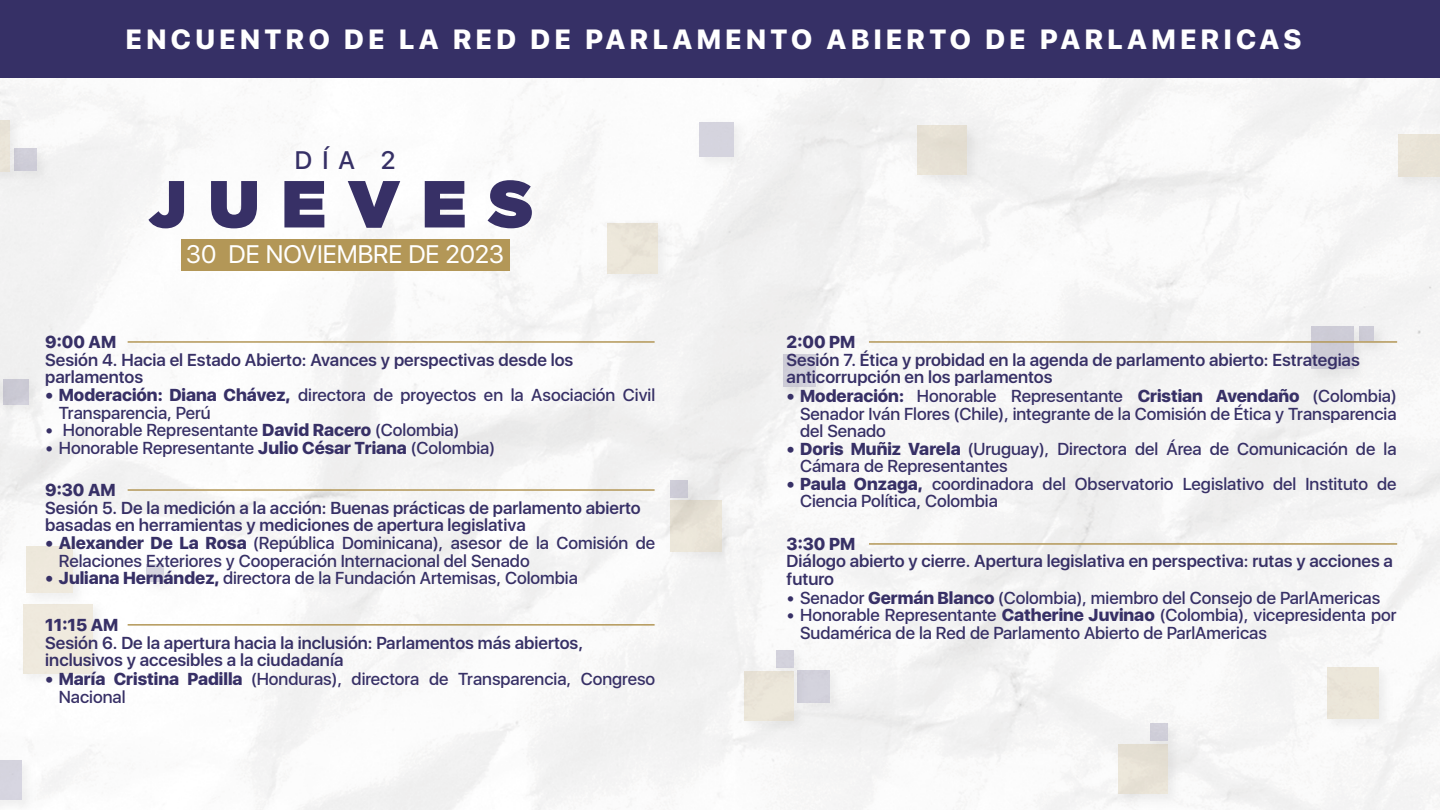
<style>
.page{position:relative;width:1440px;height:810px;background:#f7f7f6}
.page>*{position:absolute;margin:0;border:0;box-sizing:border-box;transform-origin:0 0}
.t1{font:900 66.38px "Gotham";letter-spacing:.34em;color:#373066}
.t2{font:800 27.67px "SFUI Display";letter-spacing:.16em;color:#fff}
.t3{font:25.2px "SFUI Display";color:#fff}
.t4{font:500 25.2px "SFUI Display";color:#363066}
.t5{font:500 17.25px/17.5px "SFUI Display";color:#373066}
.t6{font:600 17.25px/17.5px "SFUI Display";color:#373066}
.t7{font:800 17.25px "SFUI Display";color:#373066}
.s1{font-weight:800}
</style>
<div class="page">
<img style="left:1392px;top:128px;width:48px;height:66px">
<div style="left:1398px;top:135px;width:42px;height:42px;background:#e8e3d6"></div>
<img style="left:664px;top:474px;width:40px;height:19px">
<div style="left:670px;top:480px;width:17px;height:17px;background:#cdcbd6"></div>
<img style="left:738px;top:664px;width:73px;height:73px">
<div style="left:744px;top:671px;width:50px;height:49px;background:#ece7da"></div>
<img style="left:911px;top:119px;width:73px;height:73px">
<div style="left:917px;top:125px;width:50px;height:50px;background:#e6e0d4"></div>
<img style="left:794px;top:664px;width:53px;height:55px">
<div style="left:797px;top:670px;width:33px;height:32px;background:#d3d2dc"></div>
<img style="left:777px;top:349px;width:55px;height:54px">
<div style="left:783px;top:355px;width:32px;height:32px;background:#cecdd8"></div>
<img style="left:1305px;top:320px;width:65px;height:66px">
<div style="left:1311px;top:327px;width:42px;height:42px;background:#cdcbd6"></div>
<img style="left:1353px;top:320px;width:38px;height:38px">
<div style="left:1359px;top:326px;width:15px;height:15px;background:#cdcbd6"></div>
<img style="left:693px;top:115px;width:58px;height:59px">
<div style="left:699px;top:122px;width:35px;height:35px;background:#d5d4de"></div>
<img style="left:769px;top:644px;width:41px;height:40px">
<div style="left:776px;top:650px;width:17px;height:17px;background:#d3d2dc"></div>
<img style="left:16px;top:598px;width:93px;height:92px">
<div style="left:23px;top:604px;width:69px;height:69px;background:#efeade"></div>
<img style="left:1112px;top:738px;width:73px;height:72px">
<div style="left:1118px;top:744px;width:50px;height:50px;background:#e7e1d5"></div>
<img style="left:1144px;top:717px;width:40px;height:40px">
<div style="left:1150px;top:723px;width:17px;height:18px;background:#d0cfd9"></div>
<img style="left:0;top:114px;width:27px;height:74px">
<div style="left:0;top:121px;width:10px;height:51px;background:#eae4d7"></div>
<img style="left:8px;top:142px;width:46px;height:46px">
<div style="left:14px;top:148px;width:23px;height:23px;background:#cecdd8"></div>
<img style="left:0;top:754px;width:39px;height:56px">
<div style="left:0;top:760px;width:22px;height:40px;background:#d5d4df"></div>
<img style="left:0;top:373px;width:46px;height:49px">
<div style="left:3px;top:379px;width:26px;height:26px;background:#cac9d4"></div>
<img style="left:1321px;top:661px;width:75px;height:75px">
<div style="left:1328px;top:667px;width:51px;height:52px;background:#ebe6da"></div>
<img style="left:664px;top:493px;width:74px;height:75px">
<div style="left:670px;top:500px;width:51px;height:51px;background:#e7e2d6"></div>
<div style="left:0;top:1px;width:1440px;height:77px;background:#363066"></div>
<div style="left:181px;top:239px;width:329px;height:31px;background:#b39757"></div>
<div style="left:601px;top:217px;width:74px;height:74px;background:#f7f6f6"></div>
<div style="left:607px;top:223px;width:51px;height:51px;background:#ece7da"></div>
<img style="left:140px;top:558px;width:41px;height:41px">
<div style="left:146px;top:565px;width:18px;height:17px;background:#d5d4df"></div>
<img style="left:20px;top:540px;width:70px;height:70px">
<div style="left:26px;top:547px;width:47px;height:46px;background:#eee8dc"></div>
<hr style="left:128px;top:341px;width:527px;height:2px;background:#b39757">
<hr style="left:128px;top:489px;width:527px;height:2px;background:#b39757">
<hr style="left:128px;top:624px;width:527px;height:2px;background:#b39757">
<hr style="left:869px;top:341px;width:528px;height:2px;background:#b39757">
<hr style="left:869px;top:543px;width:528px;height:2px;background:#b39757">
<h2 class="t2" style="left:126px;top:19px;width:1177px">ENCUENTRO DE LA RED DE PARLAMENTO ABIERTO DE PARLAMERICAS</h2>
<h3 class="t4" style="left:295px;top:142px;width:102px">DÍA 2</h3>
<h1 class="t1" style="left:149px;top:156px;width:385px">JUEVES</h1>
<h3 class="t3" style="left:186px;top:237px;width:319px">30 DE NOVIEMBRE DE 2023</h3>
<p class="t7" style="left:45px;top:330px;width:72px">9:00 AM</p>
<p class="t6" style="left:45px;top:352px;width:530px">Sesión 4. Hacia el Estado Abierto: Avances y perspectivas desde los parlamentos</p>
<p class="t5" style="left:59px;top:387px;width:598px;text-indent:-14px"><span class="s1">• Moderación: Diana Chávez,</span> directora de proyectos en la Asociación Civil<br>Transparencia, Perú</p>
<p class="t5" style="left:45px;top:422px;width:416px">• Honorable Representante <span class="s1">David Racero</span> (Colombia)</p>
<p class="t5" style="left:45px;top:440px;width:451px">• Honorable Representante <span class="s1">Julio César Triana</span> (Colombia)</p>
<p class="t7" style="left:45px;top:478px;width:72px">9:30 AM</p>
<p class="t6" style="left:45px;top:500px;width:597px">Sesión 5. De la medición a la acción: Buenas prácticas de parlamento abierto basadas en herramientas y mediciones de apertura legislativa</p>
<p class="t5" style="left:59px;top:536px;width:598px;text-indent:-14px"><span class="s1">• Alexander De La Rosa</span> (República Dominicana), asesor de la Comisión de<br>Relaciones Exteriores y Cooperación Internacional del Senado</p>
<p class="t5" style="left:45px;top:570px;width:534px"><span class="s1">• Juliana Hernández,</span> directora de la Fundación Artemisas, Colombia</p>
<p class="t7" style="left:45px;top:613px;width:75px">11:15 AM</p>
<p class="t6" style="left:45px;top:635px;width:539px">Sesión 6. De la apertura hacia la inclusión: Parlamentos más abiertos, inclusivos y accesibles a la ciudadanía</p>
<p class="t5" style="left:59px;top:671px;width:598px;text-indent:-14px"><span class="s1">• María Cristina Padilla</span> (Honduras), directora de Transparencia, Congreso<br>Nacional</p>
<p class="t7" style="left:787px;top:330px;width:70px">2:00 PM</p>
<p class="t6" style="left:787px;top:352px;width:575px">Sesión 7. Ética y probidad en la agenda de parlamento abierto: Estrategias anticorrupción en los parlamentos</p>
<p class="t5" style="left:800px;top:388px;width:598px;text-align:justify;text-indent:-14px"><span class="s1">• Moderación:</span> Honorable Representante <span class="s1">Cristian Avendaño</span> (Colombia)<br>Senador Iván Flores (Chile), integrante de la Comisión de Ética y Transparencia del Senado</p>
<p class="t5" style="left:800px;top:441px;width:598px;text-indent:-14px"><span class="s1">• Doris Muñiz Varela</span> (Uruguay), Directora del Área de Comunicación de la<br>Cámara de Representantes</p>
<p class="t5" style="left:800px;top:476px;width:598px;text-indent:-14px"><span class="s1">• Paula Onzaga,</span> coordinadora del Observatorio Legislativo del Instituto de<br>Ciencia Política, Colombia</p>
<p class="t7" style="left:787px;top:531px;width:70px">3:30 PM</p>
<p class="t6" style="left:787px;top:553px;width:608px">Diálogo abierto y cierre. Apertura legislativa en perspectiva: rutas y acciones a futuro</p>
<p class="t5" style="left:787px;top:590px;width:595px">• Senador <span class="s1">Germán Blanco</span> (Colombia), miembro del Consejo de ParlAmericas</p>
<p class="t5" style="left:800px;top:607px;width:598px;text-indent:-14px">• Honorable Representante <span class="s1">Catherine Juvinao</span> (Colombia), vicepresidenta por<br>Sudamérica de la Red de Parlamento Abierto de ParlAmericas</p>
</div>
